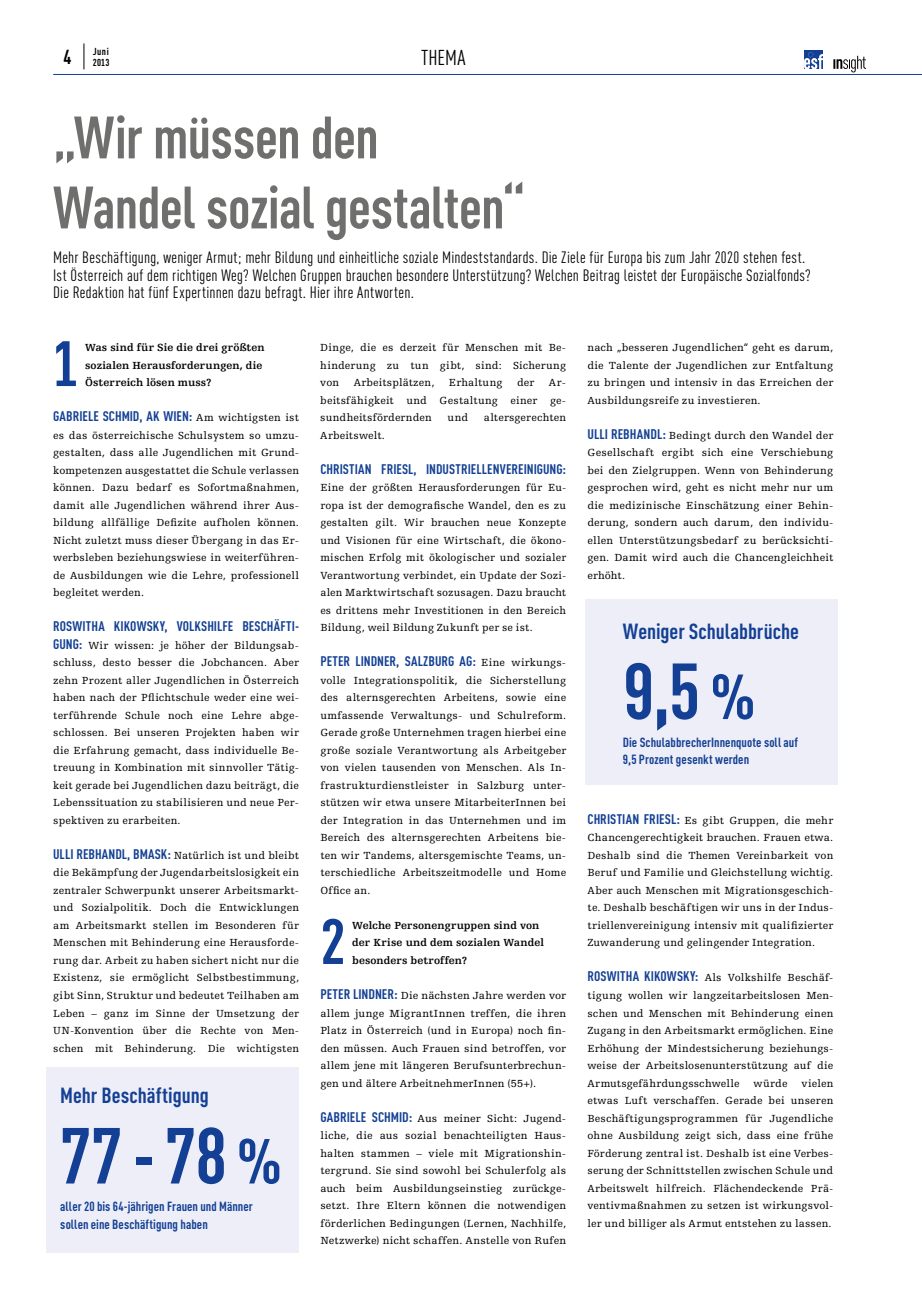
<style>
.page{position:relative;width:922px;height:1312px;background:#fff}
.page>*{position:absolute;margin:0;border:0;box-sizing:border-box;transform-origin:0 0}
.t1{font:700 78px "CADIN Condensed";color:#134094}
.t2{font:700 62.88px "CADIN Condensed";color:#134094}
.t3{font:700 58.75px/70px "CADIN Condensed";letter-spacing:-.015em;color:#6f6f6e;scale:.96 1}
.t4{font:700 21.62px "CADIN Condensed";color:#134094}
.t5{font:21.25px "CADIN Condensed";color:#000}
.t6{font:16.25px/17.5px "CADIN Condensed";letter-spacing:.015em;color:#000}
.t7{font:700 13.75px "CADIN Condensed";letter-spacing:.01em;color:#134094}
.t8{font:700 13.12px/17.5px "CADIN Condensed";letter-spacing:.005em;color:#134094}
.t9{font:10.88px/17.5px "Egyptienne FLT Std";letter-spacing:.015em;color:#000;text-align:justify}
.t10{font:700 10.88px/17.5px "Egyptienne FLT Std";letter-spacing:.005em;color:#000}
.t11{font:700 10px/11.2px "CADIN Condensed";letter-spacing:.035em;color:#000;text-align:right}
.s1{font-family:"CADIN Condensed";font-weight:700;font-size:13.75px;color:#134094}
.s2{font-size:62.5px}
</style>
<div class="page">
<hr style="left:53px;top:74px;width:868px;height:1px;background:#134094">
<div style="left:804px;top:50px;width:18px;height:19px;background:#134094"></div>
<svg style="left:804px;top:52px;width:18px;height:17px"></svg>
<svg style="left:833px;top:56px;width:32px;height:16px"></svg>
<div style="left:46px;top:1067px;width:253px;height:185px;background:#e9e9f6"></div>
<svg style="left:84px;top:43px;width:1px;height:26px"></svg>
<div style="left:585px;top:599px;width:253px;height:186px;background:#e9e9f6"></div>
<p class="t11" style="left:63px;top:45px;width:48px">Juni<br><sup>4</sup> 2013</p>
<h3 class="t5" style="left:421px;top:45px;width:46px">THEMA</h3>
<h3 class="t3" style="left:53px;top:101px;width:493px">„Wir müssen den<br>Wandel sozial gestalten“</h3>
<p class="t6" style="left:53px;top:249px;width:759px">Mehr Beschäftigung, weniger Armut; mehr Bildung und einheitliche soziale Mindeststandards. Die Ziele für Europa bis zum Jahr 2020 stehen fest.<br>Ist Österreich auf dem richtigen Weg? Welchen Gruppen brauchen besondere Unterstützung? Welchen Beitrag leistet der Europäische Sozialfonds?<br>Die Redaktion hat fünf Expertinnen dazu befragt. Hier ihre Antworten.</p>
<h2 class="t2" style="left:53px;top:325px;width:27px">1</h2>
<p class="t10" style="left:85px;top:339px;width:181px">Was sind für Sie die drei größten sozialen Herausforderungen, die<br>Österreich lösen muss?</p>
<p class="t7" style="left:53px;top:408px;width:20px">Gabriele</p>
<p class="t7" style="left:103px;top:408px;width:14px">Schmid</p>
<p class="t9" style="left:53px;top:409px;width:247px;text-indent:86px"><span class="s1">, AK Wien:</span> Am wichtigsten ist es das österreichische Schulsystem so umzu&shy;gestalten, dass alle Jugendlichen mit Grund&shy;kompetenzen ausgestattet die Schule verlassen können. Dazu bedarf es Sofortmaßnahmen, damit alle Jugendlichen während ihrer Aus&shy;bildung allfällige Defizite aufholen können.<br>Nicht zuletzt muss dieser Übergang in das Er&shy;werbsleben beziehungswiese in weiterführen&shy;de Ausbildungen wie die Lehre, professionell begleitet werden.</p>
<p class="t7" style="left:53px;top:618px;width:14px">Roswith</p>
<p class="t7" style="left:98px;top:618px;width:30px">a Kikowsk</p>
<p class="t7" style="left:160px;top:618px;width:30px">y, Volkshilfe</p>
<p class="t7" style="left:242px;top:618px;width:14px">Beschäfti</p>
<p class="t7" style="left:295px;top:618px;width:6px">-</p>
<p class="t7" style="left:53px;top:635px;width:8px">gung</p>
<p class="t9" style="left:53px;top:636px;width:247px;text-indent:26px"><span class="s1">:</span> Wir wissen: je höher der Bildungsab&shy;schluss, desto besser die Jobchancen. Aber zehn Prozent aller Jugendlichen in Österreich haben nach der Pflichtschule weder eine wei&shy;terführende Schule noch eine Lehre abge&shy;schlossen. Bei unseren Projekten haben wir die Erfahrung gemacht, dass individuelle Be&shy;treuung in Kombination mit sinnvoller Tätig&shy;keit gerade bei Jugendlichen dazu beiträgt, die Lebenssituation zu stabilisieren und neue Per&shy;spektiven zu erarbeiten.</p>
<p class="t9" style="left:53px;top:846px;width:247px"><span class="s1">Ulli Rebhandl, BMASK:</span> Natürlich ist und bleibt die Bekämpfung der Jugendarbeitslosigkeit ein zentraler Schwerpunkt unserer Arbeitsmarkt&shy;und Sozialpolitik. Doch die Entwicklungen am Arbeitsmarkt stellen im Besonderen für Menschen mit Behinderung eine Herausforde&shy;rung dar. Arbeit zu haben sichert nicht nur die Existenz, sie ermöglicht Selbstbestimmung, gibt Sinn, Struktur und bedeutet Teilhaben am Leben – ganz im Sinne der Umsetzung der UN-Konvention über die Rechte von Men&shy;schen mit Behinderung. Die wichtigsten</p>
<h3 class="t4" style="left:60px;top:1081px;width:150px">Mehr Beschäftigung</h3>
<h1 class="t1" style="left:60px;top:1107px;width:223px">77-78<span class="s2">%</span></h1>
<p class="t8" style="left:60px;top:1197px;width:194px">aller 20 bis 64-jährigen Frauen und Männer sollen eine Beschäftigung haben</p>
<p class="t9" style="left:320px;top:339px;width:247px">Dinge, die es derzeit für Menschen mit Be&shy;hinderung zu tun gibt, sind: Sicherung von</p>
<p class="t9" style="left:354px;top:374px;width:82px">Arbeitsplätzen,</p>
<p class="t9" style="left:449px;top:374px;width:55px">Erhaltung</p>
<p class="t9" style="left:517px;top:374px;width:19px">der</p>
<p class="t9" style="left:320px;top:374px;width:247px;text-indent:228px">Ar&shy;beitsfähigkeit und Gestaltung einer ge&shy;sundheitsfördernden</p>
<p class="t9" style="left:447px;top:409px;width:22px">und</p>
<p class="t9" style="left:484px;top:409px;width:84px">altersgerechten</p>
<p class="t9" style="left:320px;top:426px;width:66px">Arbeitswelt.</p>
<p class="t7" style="left:320px;top:460px;width:13px">Christi</p>
<p class="t7" style="left:358px;top:460px;width:35px">an Friesl</p>
<p class="t7" style="left:413px;top:460px;width:23px">, Industriellenvereinigung</p>
<p class="t7" style="left:562px;top:460px;width:5px">:</p>
<p class="t9" style="left:320px;top:479px;width:247px">Eine der größten Herausforderungen für Eu&shy;ropa ist der demografische Wandel, den es zu gestalten gilt. Wir brauchen neue Konzepte und Visionen für eine Wirtschaft, die ökono&shy;mischen Erfolg mit ökologischer und sozialer Verantwortung verbindet, ein Update der Sozi&shy;alen Marktwirtschaft sozusagen. Dazu braucht es drittens mehr Investitionen in den Bereich Bildung, weil Bildung Zukunft per se ist.</p>
<p class="t7" style="left:320px;top:653px;width:13px">Peter</p>
<p class="t7" style="left:355px;top:653px;width:13px">Lindner</p>
<p class="t7" style="left:396px;top:653px;width:29px">, Salzburg</p>
<p class="t9" style="left:320px;top:654px;width:247px;text-indent:139px"><span class="s1">AG:</span> Eine wirkungs&shy;volle Integrationspolitik, die Sicherstellung des alternsgerechten Arbeitens, sowie eine umfassende Verwaltungs- und Schulreform.<br>Gerade große Unternehmen tragen hierbei eine große soziale Verantwortung als Arbeitgeber von vielen tausenden von Menschen. Als In&shy;frastrukturdienstleister in Salzburg unter&shy;stützen wir etwa unsere MitarbeiterInnen bei der Integration in das Unternehmen und im Bereich des alternsgerechten Arbeitens bie&shy;ten wir Tandems, altersgemischte Teams, un&shy;terschiedliche Arbeitszeitmodelle und Home Office an.</p>
<h2 class="t2" style="left:320px;top:903px;width:27px">2</h2>
<p class="t10" style="left:352px;top:916px;width:193px">Welche Personengruppen sind von der Krise und dem sozialen Wandel besonders betroffen?</p>
<p class="t7" style="left:320px;top:985px;width:14px">Peter</p>
<p class="t7" style="left:353px;top:985px;width:13px">Lindner</p>
<p class="t9" style="left:320px;top:986px;width:247px;text-indent:74px"><span class="s1">:</span> Die nächsten Jahre werden vor allem junge MigrantInnen treffen, die ihren Platz in Österreich (und in Europa) noch fin&shy;den müssen. Auch Frauen sind betroffen, vor allem jene mit längeren Berufsunterbrechun&shy;gen und ältere ArbeitnehmerInnen (55+).</p>
<p class="t7" style="left:320px;top:1108px;width:20px">Gabriele</p>
<p class="t7" style="left:371px;top:1108px;width:14px">Schmid</p>
<p class="t9" style="left:320px;top:1109px;width:247px;text-indent:88px"><span class="s1">:</span> Aus meiner Sicht: Jugend&shy;liche, die aus sozial benachteiligten Haus&shy;halten stammen – viele mit Migrationshin&shy;tergrund. Sie sind sowohl bei Schulerfolg als auch beim Ausbildungseinstieg zurückge&shy;setzt. Ihre Eltern können die notwendigen förderlichen Bedingungen (Lernen, Nachhilfe, Netzwerke) nicht schaffen. Anstelle von Rufen</p>
<p class="t9" style="left:587px;top:339px;width:247px">nach „besseren Jugendlichen“ geht es darum, die Talente der Jugendlichen zur Entfaltung zu bringen und intensiv in das Erreichen der Ausbildungsreife zu investieren.</p>
<p class="t9" style="left:587px;top:426px;width:247px"><span class="s1">Ulli Rebhandl:</span> Bedingt durch den Wandel der Gesellschaft ergibt sich eine Verschiebung bei den Zielgruppen. Wenn von Behinderung gesprochen wird, geht es nicht mehr nur um die medizinische Einschätzung einer Behin&shy;derung, sondern auch darum, den individu&shy;ellen Unterstützungsbedarf zu berücksichti&shy;gen. Damit wird auch die Chancengleichheit erhöht.</p>
<h3 class="t4" style="left:622px;top:617px;width:177px">Weniger Schulabbrüche</h3>
<h1 class="t1" style="left:622px;top:643px;width:134px">9,5 <span class="s2">%</span></h1>
<p class="t8" style="left:622px;top:732px;width:177px">Die SchulabbrecherInnenquote soll auf<br>9,5 Prozent gesenkt werden</p>
<p class="t7" style="left:587px;top:810px;width:13px">Christi</p>
<p class="t7" style="left:625px;top:810px;width:30px">an Friesl</p>
<p class="t9" style="left:587px;top:811px;width:247px;text-indent:89px"><span class="s1">:</span> Es gibt Gruppen, die mehr Chancengerechtigkeit brauchen. Frauen etwa.<br>Deshalb sind die Themen Vereinbarkeit von Beruf und Familie und Gleichstellung wichtig.<br>Aber auch Menschen mit Migrationsgeschich&shy;te. Deshalb beschäftigen wir uns in der Indus&shy;triellenvereinigung intensiv mit qualifizierter Zuwanderung und gelingender Integration.</p>
<p class="t7" style="left:587px;top:968px;width:14px">Roswith</p>
<p class="t7" style="left:632px;top:968px;width:26px">a Kikowsk</p>
<p class="t9" style="left:587px;top:969px;width:247px;text-indent:103px"><span class="s1">y:</span> Als Volkshilfe Beschäf&shy;tigung wollen wir langzeitarbeitslosen Men&shy;schen und Menschen mit Behinderung einen Zugang in den Arbeitsmarkt ermöglichen. Eine Erhöhung der Mindestsicherung beziehungs&shy;weise der Arbeitslosenunterstützung auf die Armutsgefährdungsschwelle</p>
<p class="t9" style="left:587px;top:1074px;width:247px;text-indent:214px">vielen etwas Luft verschaffen. Gerade bei unseren Beschäftigungsprogrammen für Jugendliche ohne Ausbildung zeigt sich, dass eine frühe Förderung zentral ist. Deshalb ist eine Verbes&shy;serung der Schnittstellen zwischen Schule und Arbeitswelt hilfreich. Flächendeckende Prä&shy;ventivmaßnahmen zu setzen ist wirkungsvol&shy;ler und billiger als Armut entstehen zu lassen.</p>
<p class="t9" style="left:753px;top:1074px;width:35px">würde</p>
</div>
